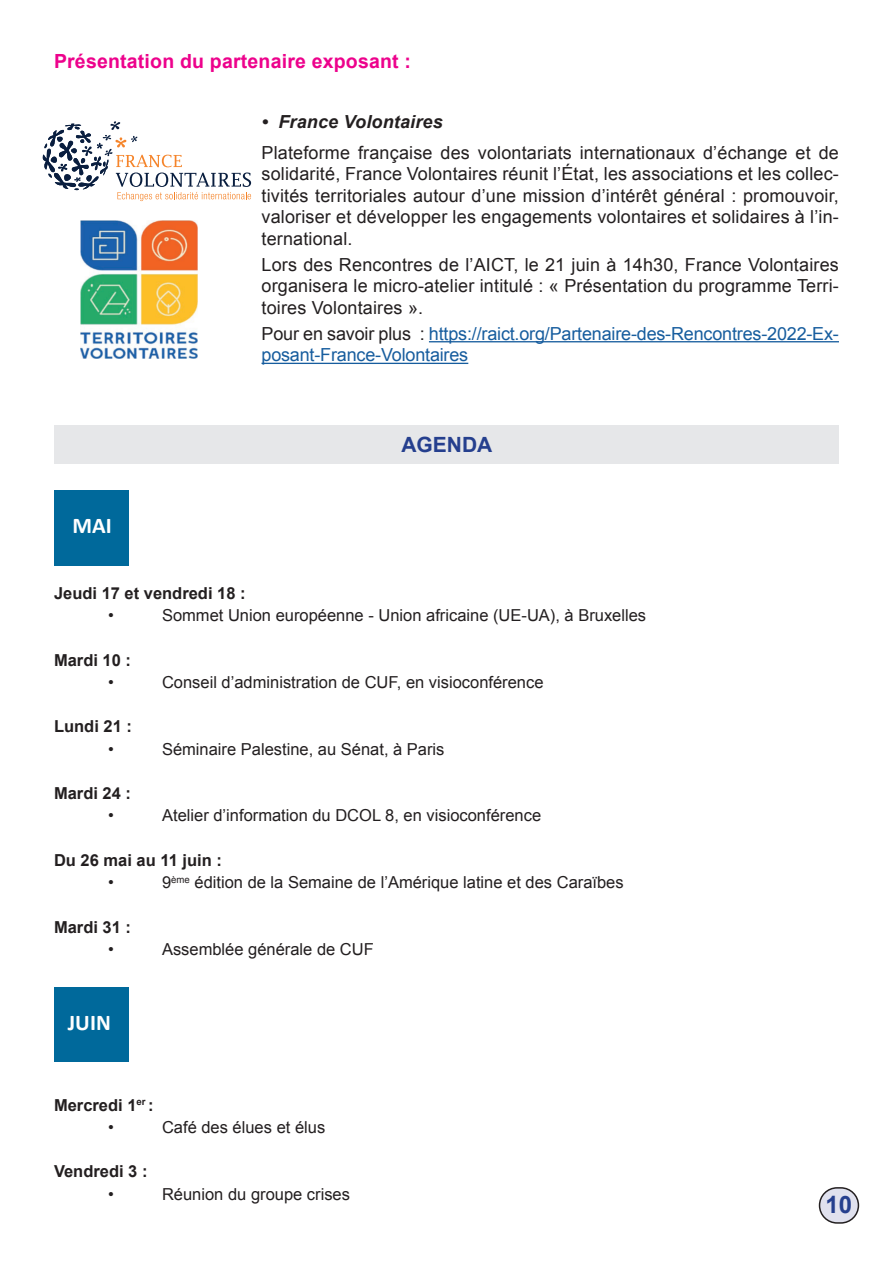
<style>
.page{position:relative;width:893px;height:1263px;background:#fff}
.page>*{position:absolute;margin:0;border:0;box-sizing:border-box;transform-origin:0 0}
.t1{font:700 24px "Arial";color:#253f8e}
.t2{font:700 22.5px "Calibri";color:#fff}
.t3{font:700 21px "Arial";color:#253f8e}
.t4{font:700 19.5px "Arial";letter-spacing:.01em;color:#ed028c}
.t5{font:18px/21.6px "Arial";letter-spacing:.01em;color:#231f20;text-align:justify}
.t6{font:18px/21.6px "Arial";letter-spacing:-.01em;color:#175d9e}
.t7{font:italic 700 18px "Arial";letter-spacing:.01em;color:#231f20}
.t8{font:16.5px "Arial";color:#231f20}
.t9{font:700 16.5px/22.2px "Arial";color:#231f20}
.s1{color:#231f20}
.s2{font-weight:400}
</style>
<div class="page">
<div style="left:819px;top:1188px;width:39px;height:35px;background:#e0e1ee;border-radius:18px"></div>
<div style="left:819px;top:1187px;width:40px;height:37px;border:2px solid #231f20;border-radius:18px"></div>
<hr style="left:429px;top:341px;width:410px;height:1px;background:#175d9e">
<hr style="left:261px;top:363px;width:207px;height:1px;background:#175d9e">
<svg style="left:43px;top:121px;width:208px;height:80px"></svg>
<img style="left:81px;top:220px;width:117px;height:138px">
<div style="left:54px;top:425px;width:785px;height:39px;background:#e6e7e9"></div>
<div style="left:54px;top:490px;width:74px;height:76px;background:#00699b"></div>
<div style="left:54px;top:988px;width:74px;height:74px;background:#00699b"></div>
<p class="t4" style="left:54px;top:48px;width:359px">Présentation du partenaire exposant :</p>
<p class="t7" style="left:261px;top:110px;width:183px">• France Volontaires</p>
<p class="t5" style="left:261px;top:142px;width:579px">Plateforme française des volontariats internationaux d’échange et de solidarité, France Volontaires réunit l’État, les associations et les collec&shy;tivités territoriales autour d’une mission d’intérêt général : promouvoir, valoriser et développer les engagements volontaires et solidaires à l’in&shy;ternational.</p>
<p class="t5" style="left:261px;top:254px;width:579px">Lors des Rencontres de l’AICT, le 21 juin à 14h30, France Volontaires organisera le micro-atelier intitulé : « Présentation du programme Terri&shy;toires Volontaires ».</p>
<p class="t6" style="left:261px;top:323px;width:579px"><span class="s1">Pour en savoir plus :</span> https://raict.org/Partenaire-des-Rencontres-2022-Ex&shy;posant-France-Volontaires</p>
<p class="t2" style="left:72px;top:512px;width:41px">MAI</p>
<p class="t3" style="left:401px;top:431px;width:92px">AGENDA</p>
<p class="t9" style="left:54px;top:582px;width:193px">Jeudi 17 et vendredi 18 :</p>
<p class="t8" style="left:108px;top:604px;width:7px">•</p>
<p class="t8" style="left:162px;top:604px;width:486px">Sommet Union européenne - Union africaine (UE-UA), à Bruxelles</p>
<p class="t9" style="left:54px;top:649px;width:79px">Mardi 10 :</p>
<p class="t8" style="left:108px;top:671px;width:7px">•</p>
<p class="t8" style="left:162px;top:671px;width:383px">Conseil d’administration de CUF, en visioconférence</p>
<p class="t9" style="left:54px;top:716px;width:79px">Lundi 21 :</p>
<p class="t8" style="left:108px;top:738px;width:7px">•</p>
<p class="t8" style="left:162px;top:738px;width:284px">Séminaire Palestine, au Sénat, à Paris</p>
<p class="t9" style="left:54px;top:783px;width:79px">Mardi 24 :</p>
<p class="t8" style="left:108px;top:805px;width:7px">•</p>
<p class="t8" style="left:162px;top:805px;width:381px">Atelier d’information du DCOL 8, en visioconférence</p>
<p class="t9" style="left:54px;top:849px;width:169px">Du 26 mai au 11 juin :</p>
<p class="t8" style="left:108px;top:871px;width:7px">•</p>
<p class="t8" style="left:162px;top:871px;width:463px">9<sup>ème</sup> édition de la Semaine de l’Amérique latine et des Caraïbes</p>
<p class="t9" style="left:54px;top:916px;width:79px">Mardi 31 :</p>
<p class="t8" style="left:108px;top:938px;width:7px">•</p>
<p class="t8" style="left:162px;top:938px;width:213px">Assemblée générale de CUF</p>
<p class="t2" style="left:68px;top:1008px;width:44px">JUIN</p>
<p class="t9" style="left:108px;top:1094px;width:47px;text-indent:-54px">Mercredi 1<sup>er</sup> : <span class="s2">•</span></p>
<p class="t8" style="left:162px;top:1116px;width:165px">Café des élues et élus</p>
<p class="t9" style="left:54px;top:1161px;width:95px">Vendredi 3 :</p>
<p class="t8" style="left:108px;top:1183px;width:7px">•</p>
<p class="t8" style="left:162px;top:1183px;width:190px">Réunion du groupe crises</p>
<h1 class="t1" style="left:826px;top:1189px;width:28px">10</h1>
</div>
